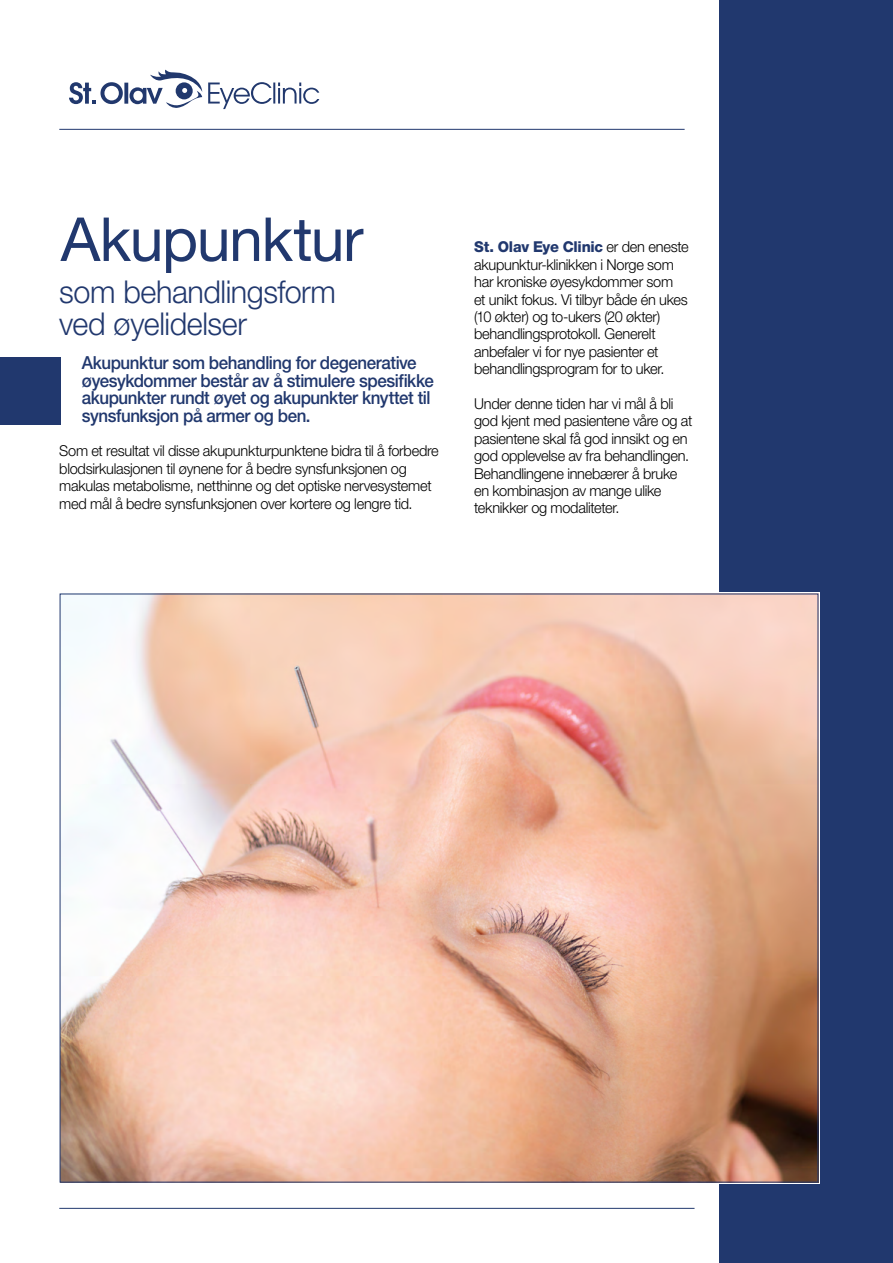
<style>
.page{position:relative;width:893px;height:1263px;background:#fff}
.page>*{position:absolute;margin:0;border:0;box-sizing:border-box;transform-origin:0 0}
.t1{font:60.75px "Helvetica Neue LT Pro";letter-spacing:-.02em;color:#21386e}
.t2{font:300 31.5px/31.5px "Helvetica Neue LT Pro";letter-spacing:-.015em;color:#21386e}
.t3{font:500 18px/17.4px "Helvetica Neue LT Pro";letter-spacing:-.025em;color:#21386e;scale:.94 1}
.t4{font:300 15px/17.4px "Helvetica Neue LT Pro";letter-spacing:-.02em;color:#000}
.s1{font-weight:800;color:#21386e}
</style>
<div class="page">
<div style="left:720px;top:0;width:173px;height:1263px;background:#21386e"></div>
<svg style="left:208px;top:82px;width:111px;height:27px"></svg>
<svg style="left:69px;top:70px;width:133px;height:38px"></svg>
<hr style="left:59px;top:129px;width:626px;height:1px;background:#21386e">
<hr style="left:59px;top:1208px;width:635px;height:1px;background:#21386e">
<img style="left:62px;top:596px;width:754px;height:584px">
<div style="left:0;top:357px;width:61px;height:67px;background:#21386e"></div>
<h1 class="t1" style="left:61px;top:203px;width:304px">Akupunktur</h1>
<h2 class="t2" style="left:59px;top:276px;width:278px">som behandlingsform ved øyelidelser</h2>
<p class="t3" style="left:82px;top:354px;width:376px">Akupunktur som behandling for degenerative øyesykdommer består av å stimulere spesifikke akupunkter rundt øyet og akupunkter knyttet til synsfunksjon på armer og ben.</p>
<p class="t4" style="left:59px;top:442px;width:381px">Som et resultat vil disse akupunkturpunktene bidra til å forbedre blodsirkulasjonen til øynene for å bedre synsfunksjonen og makulas metabolisme, netthinne og det optiske nervesystemet med mål å bedre synsfunksjonen over kortere og lengre tid.</p>
<p class="t4" style="left:474px;top:238px;width:216px"><span class="s1">St. Olav Eye Clinic</span> er den eneste akupunktur-klinikken i Norge som har kroniske øyesykdommer som<br>et unikt fokus. Vi tilbyr både én ukes (10 økter) og to-ukers (20 økter) behandlingsprotokoll. Generelt anbefaler vi for nye pasienter et behandlingsprogram for to uker.</p>
<p class="t4" style="left:474px;top:395px;width:220px">Under denne tiden har vi mål å bli god kjent med pasientene våre og at pasientene skal få god innsikt og en god opplevelse av fra behandlingen.<br>Behandlingene innebærer å bruke en kombinasjon av mange ulike teknikker og modaliteter.</p>
</div>
